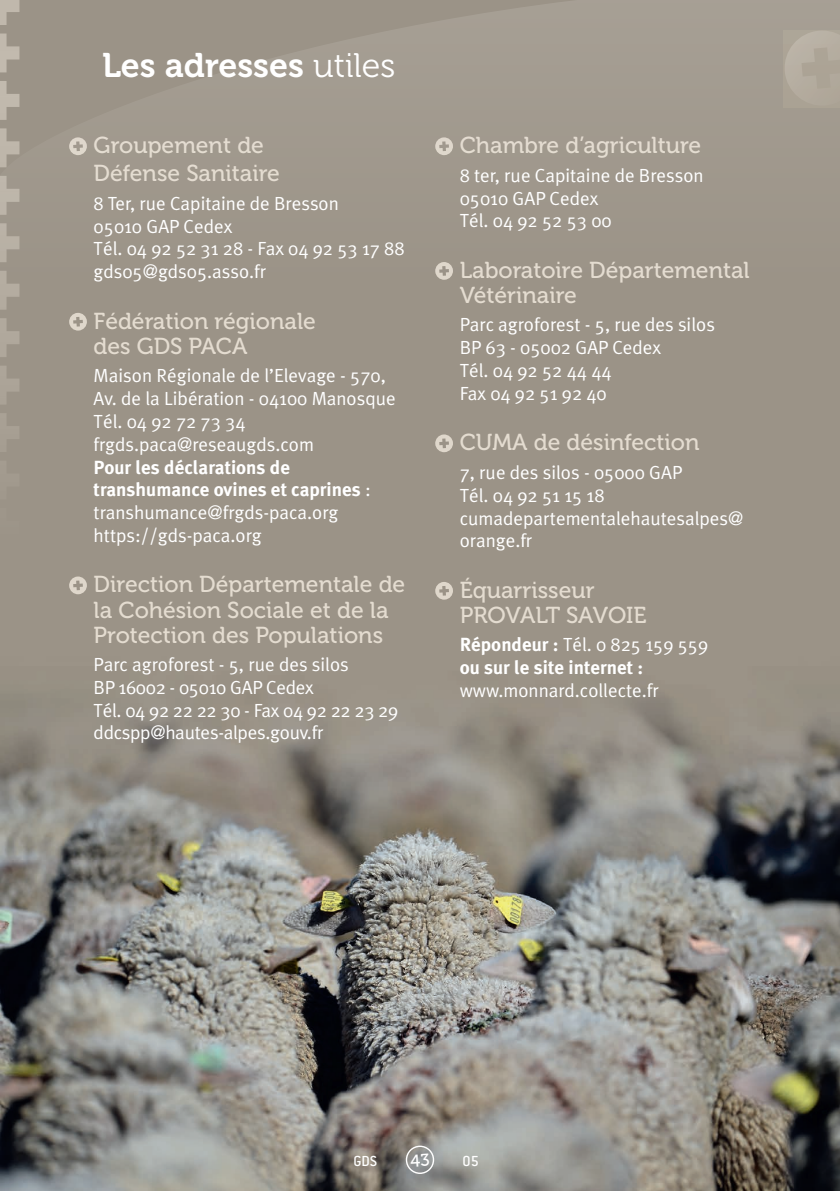
<style>
.page{position:relative;width:840px;height:1191px;background:#fff}
.page>*{position:absolute;margin:0;border:0;box-sizing:border-box;transform-origin:0 0}
.t1{font:34px "Museo 700";color:#fff}
.t2{font:23px/25px "Museo 500";color:#e6dccf}
.t3{font:19px/22.8px "Meta Plus";color:#fff}
.t4{font:700 19px/22.8px "Meta Plus";color:#fff}
.t5{font:500 16px "Conduit ITC";color:#fff}
.s1{font-family:"Museo 300"}
.s2{font-weight:400}
</style>
<div class="page">
<img style="left:0;top:329px;width:839px;height:862px">
<div style="left:19px;top:0;width:820px;height:329px;background:#9e968b"></div>
<svg style="left:0;top:0;width:19px;height:594px;background:#a59d91"></svg>
<div style="left:405px;top:1145px;width:29px;height:29px;border:1px solid #fff;border-radius:50%"></div>
<svg style="left:69px;top:137px;width:18px;height:18px"></svg>
<svg style="left:69px;top:312px;width:18px;height:19px"></svg>
<svg style="left:69px;top:576px;width:18px;height:18px"></svg>
<svg style="left:434px;top:137px;width:19px;height:18px"></svg>
<svg style="left:434px;top:262px;width:19px;height:18px"></svg>
<svg style="left:434px;top:434px;width:19px;height:18px"></svg>
<svg style="left:434px;top:581px;width:19px;height:19px"></svg>
<svg style="left:782px;top:31px;width:57px;height:76px;background:#b1a99b"></svg>
<svg style="left:410px;top:1153px;width:19px;height:13px"></svg>
<h1 class="t1" style="left:102px;top:46px;width:295px">Les adresses <span class="s1">utiles</span></h1>
<p class="t2" style="left:94px;top:132px;width:188px;line-height:28px">Groupement de<br>Défense Sanitaire</p>
<p class="t3" style="left:94px;top:192px;width:312px">8 Ter, rue Capitaine de Bresson<br>05010 GAP Cedex<br>Tél. 04 92 52 31 28 - Fax 04 92 53 17 88 gds05@gds05.asso.fr</p>
<p class="t2" style="left:94px;top:309px;width:223px">Fédération régionale des GDS PACA</p>
<p class="t3" style="left:94px;top:364px;width:303px">Maison Régionale de l’Elevage - 570,<br>Av. de la Libération - 04100 Manosque<br>Tél. 04 92 72 73 34 frgds.paca@reseaugds.com</p>
<p class="t4" style="left:94px;top:455px;width:278px">Pour les déclarations de transhumance ovines et caprines <span class="s2">: transhumance@frgds-paca.org https://gds-paca.org</span></p>
<p class="t2" style="left:94px;top:572px;width:313px">Direction Départementale de la Cohésion Sociale et de la<br>Protection des Populations</p>
<p class="t3" style="left:94px;top:653px;width:306px">Parc agroforest - 5, rue des silos<br>BP 16002 - 05010 GAP Cedex<br>Tél. 04 92 22 22 30 - Fax 04 92 22 23 29 ddcspp@hautes-alpes.gouv.fr</p>
<p class="t2" style="left:459px;top:133px;width:243px">Chambre d’agriculture</p>
<p class="t3" style="left:459px;top:164px;width:245px">8 ter, rue Capitaine de Bresson<br>05010 GAP Cedex<br>Tél. 04 92 52 53 00</p>
<p class="t2" style="left:459px;top:258px;width:291px">Laboratoire Départemental<br>Vétérinaire</p>
<p class="t3" style="left:459px;top:313px;width:256px">Parc agroforest - 5, rue des silos<br>BP 63 - 05002 GAP Cedex<br>Tél. 04 92 52 44 44<br>Fax 04 92 51 92 40</p>
<p class="t2" style="left:459px;top:430px;width:241px">CUMA de désinfection</p>
<p class="t3" style="left:459px;top:461px;width:285px">7, rue des silos - 05000 GAP<br>Tél. 04 92 51 15 18 cumadepartementalehautesalpes@ orange.fr</p>
<p class="t2" style="left:459px;top:578px;width:188px">Équarrisseur<br>PROVALT SAVOIE</p>
<p class="t4" style="left:459px;top:633px;width:250px">Répondeur : <span class="s2">Tél. 0 825 159 559 </span>ou sur le site internet :</p>
<p class="t3" style="left:459px;top:679px;width:200px">www.monnard.collecte.fr</p>
<p class="t5" style="left:353px;top:1151px;width:25px">GDS</p>
<p class="t5" style="left:462px;top:1151px;width:18px">05</p>
</div>
